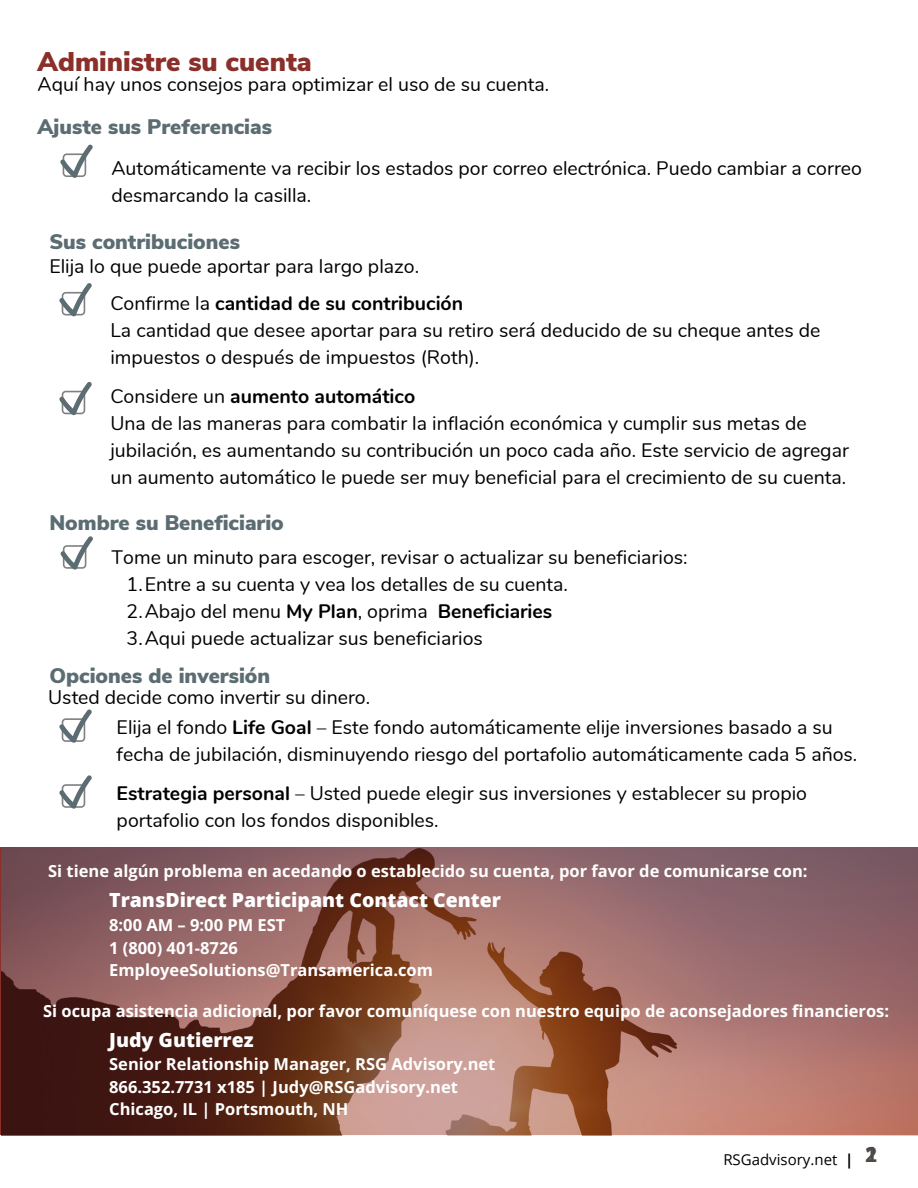
<style>
.page{position:relative;width:918px;height:1188px;background:#fff}
.page>*{position:absolute;margin:0;border:0;box-sizing:border-box;transform-origin:0 0}
.t1{font:900 27px "Nunito Sans";color:#8b2f2a}
.t2{font:900 21px "Nunito Sans";color:#5b6c72}
.t3{font:700 21px "Open Sans";color:#4f4a48}
.t4{font:19.5px/27px "Nunito";color:#000}
.t5{font:800 19.5px "Open Sans";color:#fff}
.t6{font:700 16.5px/22.5px "Open Sans";color:#fff}
.t7{font:15px "Open Sans";color:#000}
.s1{font-weight:700}
</style>
<div class="page">
<svg style="left:59px;top:283px;width:33px;height:34px"></svg>
<svg style="left:59px;top:382px;width:33px;height:33px"></svg>
<svg style="left:59px;top:709px;width:33px;height:34px"></svg>
<svg style="left:59px;top:775px;width:33px;height:34px"></svg>
<img style="left:1px;top:847px;width:917px;height:288px">
<svg style="left:60px;top:145px;width:33px;height:33px"></svg>
<svg style="left:61px;top:536px;width:32px;height:34px"></svg>
<h2 class="t1" style="left:38px;top:43px;width:276px">Administre su cuenta</h2>
<p class="t4" style="left:38px;top:71px;width:513px">Aquí hay unos consejos para optimizar el uso de su cuenta.</p>
<h3 class="t2" style="left:38px;top:113px;width:236px">Ajuste sus Preferencias</h3>
<h2 class="t4" style="left:111px;top:155px;width:752px">Automáticamente va recibir los estados por correo electrónica. Puedo cambiar a correo desmarcando la casilla.</h2>
<h2 class="t2" style="left:49px;top:228px;width:192px">Sus contribuciones</h2>
<h3 class="t4" style="left:49px;top:253px;width:371px">Elija lo que puede aportar para largo plazo.</h3>
<h1 class="t4" style="left:110px;top:290px;width:712px">Confirme la <span class="s1">cantidad de su contribución<br></span>La cantidad que desee aportar para su retiro será deducido de su cheque antes de impuestos o después de impuestos (Roth).</h1>
<h3 class="t4" style="left:110px;top:383px;width:740px">Considere un <span class="s1">aumento automático<br></span>Una de las maneras para combatir la inflación económica y cumplir sus metas de jubilación, es aumentando su contribución un poco cada año. Este servicio de agregar un aumento automático le puede ser muy beneficial para el crecimiento de su cuenta.</h3>
<p class="t2" style="left:49px;top:509px;width:236px">Nombre su Beneficiario</p>
<h3 class="t4" style="left:112px;top:544px;width:578px">Tome un minuto para escoger, revisar o actualizar su beneficiarios:</h3>
<h3 class="t4" style="left:127px;top:571px;width:443px">1.Entre a su cuenta y vea los detalles de su cuenta.</h3>
<p class="t4" style="left:127px;top:598px;width:427px">2.Abajo del menu <span class="s1">My Plan</span>, oprima <span class="s1">Beneficiaries</span></p>
<p class="t4" style="left:127px;top:625px;width:358px">3.Aqui puede actualizar sus beneficiarios</p>
<p class="t2" style="left:49px;top:661px;width:222px">Opciones de inversión</p>
<h3 class="t4" style="left:48px;top:684px;width:324px">Usted decide como invertir su dinero.</h3>
<h3 class="t4" style="left:117px;top:714px;width:742px">Elija el fondo <span class="s1">Life Goal</span> – Este fondo automáticamente elije inversiones basado a su fecha de jubilación, disminuyendo riesgo del portafolio automáticamente cada 5 años.</h3>
<p class="t4" style="left:117px;top:780px;width:692px"><span class="s1">Estrategia personal</span> – Usted puede elegir sus inversiones y establecer su propio portafolio con los fondos disponibles.</p>
<h3 class="t6" style="left:48px;top:860px;width:761px">Si tiene algún problema en acedando o establecido su cuenta, por favor de comunicarse con:</h3>
<h2 class="t5" style="left:109px;top:887px;width:393px">TransDirect Participant Contact Center</h2>
<h2 class="t6" style="left:109px;top:913px;width:325px">8:00 AM – 9:00 PM EST<br>1 (800) 401-8726<br>EmployeeSolutions@Transamerica.com</h2>
<p class="t6" style="left:43px;top:999px;width:847px">Si ocupa asistencia adicional, por favor comuníquese con nuestro equipo de aconsejadores financieros:</p>
<h3 class="t5" style="left:109px;top:1026px;width:146px">Judy Gutierrez</h3>
<h3 class="t6" style="left:109px;top:1053px;width:388px">Senior Relationship Manager, RSG Advisory.net<br>866.352.7731 x185 | Judy@RSGadvisory.net<br>Chicago, IL | Portsmouth, NH</h3>
<p class="t7" style="left:723px;top:1149px;width:132px">RSGadvisory.net <span class="s1">|</span></p>
<p class="t3" style="left:865px;top:1140px;width:13px">2</p>
<p class="t3" style="left:865px;top:1140px;width:13px">1</p>
</div>
